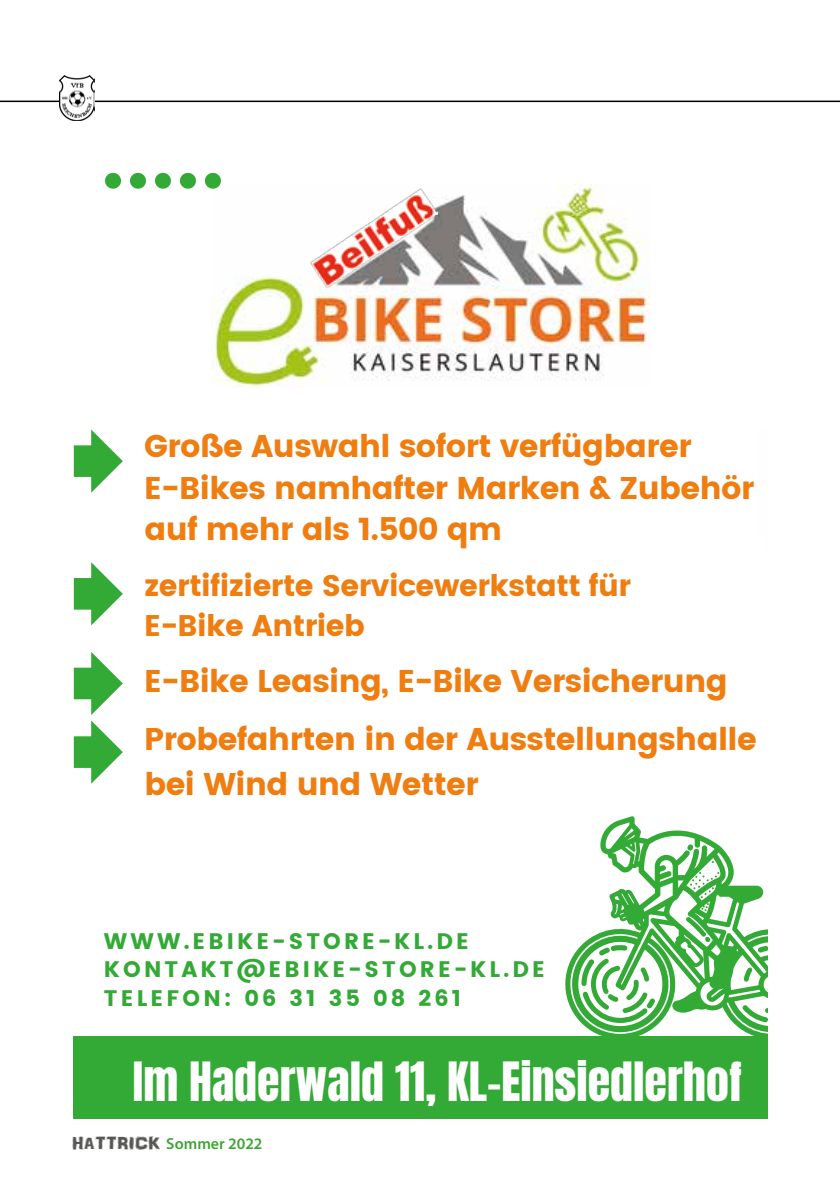
<style>
.page{position:relative;width:840px;height:1191px;background:#fff}
.page>*{position:absolute;margin:0;border:0;box-sizing:border-box;transform-origin:0 0}
.t1{font:46px "Anton";color:#fff}
.t2{font:31.4px/41.6px "Poppins";letter-spacing:-.015em;color:#ef7d10}
.t3{font:29.8px/39.8px "Poppins";letter-spacing:-.015em;color:#ef7d10}
.t4{font:22.4px/28.6px "Poppins";letter-spacing:.14em;color:#33a936}
.t5{font:600 16px "Myriad Pro";color:#3fa535}
.s1{font-family:"ARDARLING";font-weight:400;font-size:18px;color:#575756}
</style>
<div class="page">
<hr style="left:0;top:101px;width:839px;height:1px;background:#000">
<img style="left:60px;top:75px;width:34px;height:45px">
<svg style="left:565px;top:816px;width:202px;height:221px"></svg>
<svg style="left:741px;top:967px;width:27px;height:55px"></svg>
<svg style="left:685px;top:872px;width:33px;height:70px"></svg>
<div style="left:74px;top:1037px;width:693px;height:82px;background:#33a936"></div>
<img style="left:212px;top:185px;width:437px;height:202px">
<svg style="left:105px;top:173px;width:16px;height:16px"></svg>
<svg style="left:130px;top:173px;width:16px;height:16px"></svg>
<svg style="left:155px;top:173px;width:16px;height:16px"></svg>
<svg style="left:180px;top:173px;width:16px;height:16px"></svg>
<svg style="left:205px;top:173px;width:16px;height:16px"></svg>
<img style="left:310px;top:189px;width:127px;height:99px">
<svg style="left:74px;top:429px;width:49px;height:64px"></svg>
<svg style="left:74px;top:562px;width:49px;height:63px"></svg>
<svg style="left:74px;top:652px;width:49px;height:131px"></svg>
<p class="t2" style="left:144px;top:425px;width:611px">Große Auswahl sofort verfügbarer<br>E-Bikes namhafter Marken &amp; Zubehör auf mehr als 1.500 qm</p>
<p class="t3" style="left:144px;top:566px;width:488px">zertifizierte Servicewerkstatt für<br>E-Bike Antrieb</p>
<p class="t2" style="left:144px;top:651px;width:614px;line-height:58.6px">E-Bike Leasing, E-Bike Versicherung<br>Probefahrten in der Ausstellungshalle</p>
<p class="t2" style="left:144px;top:764px;width:336px">bei Wind und Wetter</p>
<p class="t4" style="left:104px;top:926px;width:442px">WWW.EBIKE-STORE-KL.DE<br>KONTAKT@EBIKE-STORE-KL.DE<br>TELEFON: 06 31 35 08 261</p>
<h1 class="t1" style="left:133px;top:1058px;width:610px">Im Haderwald 11, KL-Einsiedlerhof</h1>
<p class="t5" style="left:72px;top:1133px;width:192px"><span class="s1">HATTRICK</span> Sommer 2022</p>
</div>
